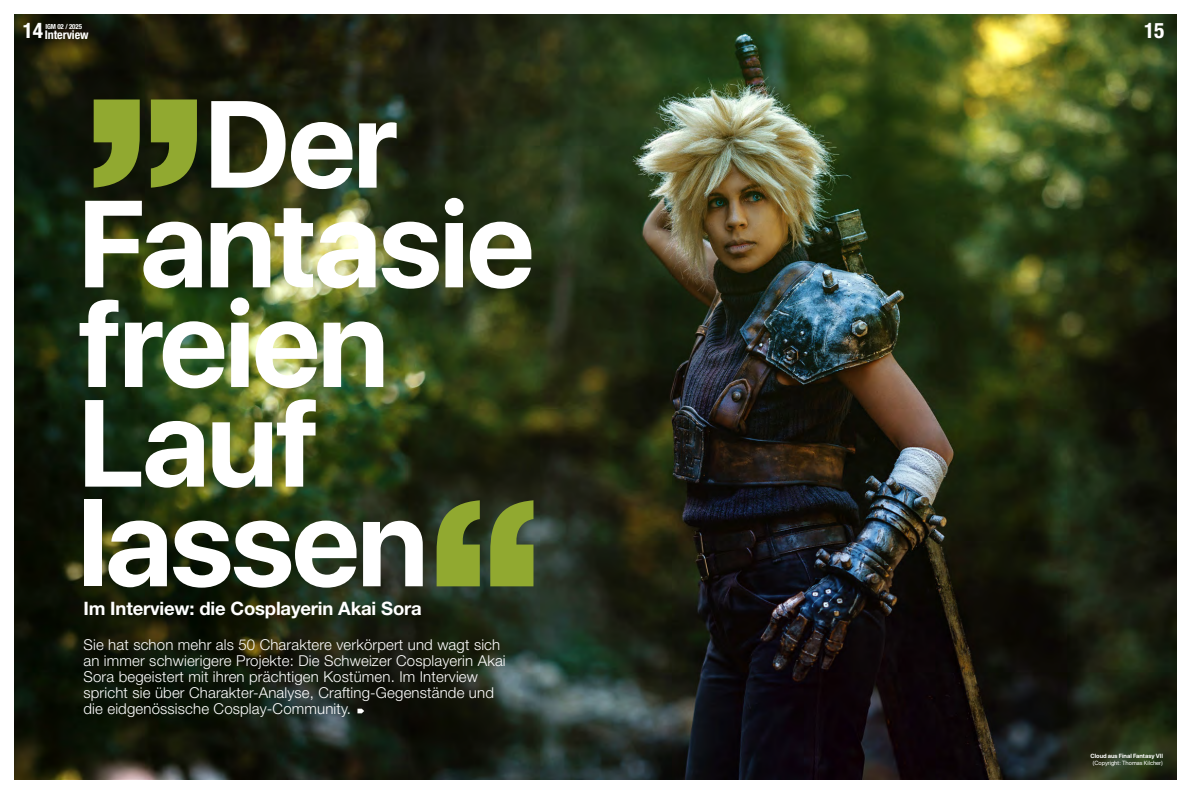
<style>
.page{position:relative;width:1191px;height:794px;background:#fff}
.page>*{position:absolute;margin:0;border:0;box-sizing:border-box;transform-origin:0 0}
.Headline{font:700 122.8px/99.6px "SF Pro Display";letter-spacing:-.02em;color:#fff}
.t1{font:700 condensed 21.4px "Helvetica Neue LT Pro";color:#fff}
.Subhead_Vorspann{font:700 18.5px "Helvetica Neue LT Pro";letter-spacing:-.01em;color:#fff}
.Subhead_Vorspann-2{font:300 15px/16px "Helvetica Neue LT Pro";letter-spacing:.01em;color:#fff}
.t2{font:700 condensed 12px "Helvetica Neue LT Pro";letter-spacing:-.01em;color:#fff}
.t3{font:700 condensed 7px "Helvetica Neue LT Pro";letter-spacing:-.02em;color:#fff}
.Bildunterschrift{font:6px/7px "SF Pro Display";color:#fff;text-align:center}
.s1{font-weight:700}
</style>
<div class="page">
<img style="left:14px;top:14px;width:1162px;height:766px">
<svg style="left:357px;top:708px;width:7px;height:5px"></svg>
<svg style="left:94px;top:99px;width:103px;height:89px"></svg>
<svg style="left:436px;top:500px;width:97px;height:86px"></svg>
<p class="t1" style="left:23px;top:18px;width:22px">14</p>
<p class="t2" style="left:45px;top:27px;width:45px">Interview</p>
<p class="t3" style="left:45px;top:22px;width:38px">IGM 02 / 2025</p>
<p class="Headline" style="left:78px;top:95px;width:458px;text-indent:126px">Der<br>Fantasie freien<br>Lauf lassen</p>
<p class="Subhead_Vorspann" style="left:83px;top:597px;width:340px">Im Interview: die Cosplayerin Akai Sora</p>
<p class="Subhead_Vorspann-2" style="left:83px;top:636px;width:424px">Sie hat schon mehr als 50 Charaktere verkörpert und wagt sich an immer schwierigere Projekte: Die Schweizer Cosplayerin Akai Sora begeistert mit ihren prächtigen Kostümen. Im Interview spricht sie über Charakter-Analyse, Crafting-Gegenstände und die eidgenössische Cosplay-Community.</p>
<p class="t1" style="left:1144px;top:17px;width:22px">15</p>
<p class="Bildunterschrift" style="left:1090px;top:752px;width:74px"><span class="s1">Cloud aus Final Fantasy VII </span>(Copyright: Thomas Kilcher)</p>
</div>
